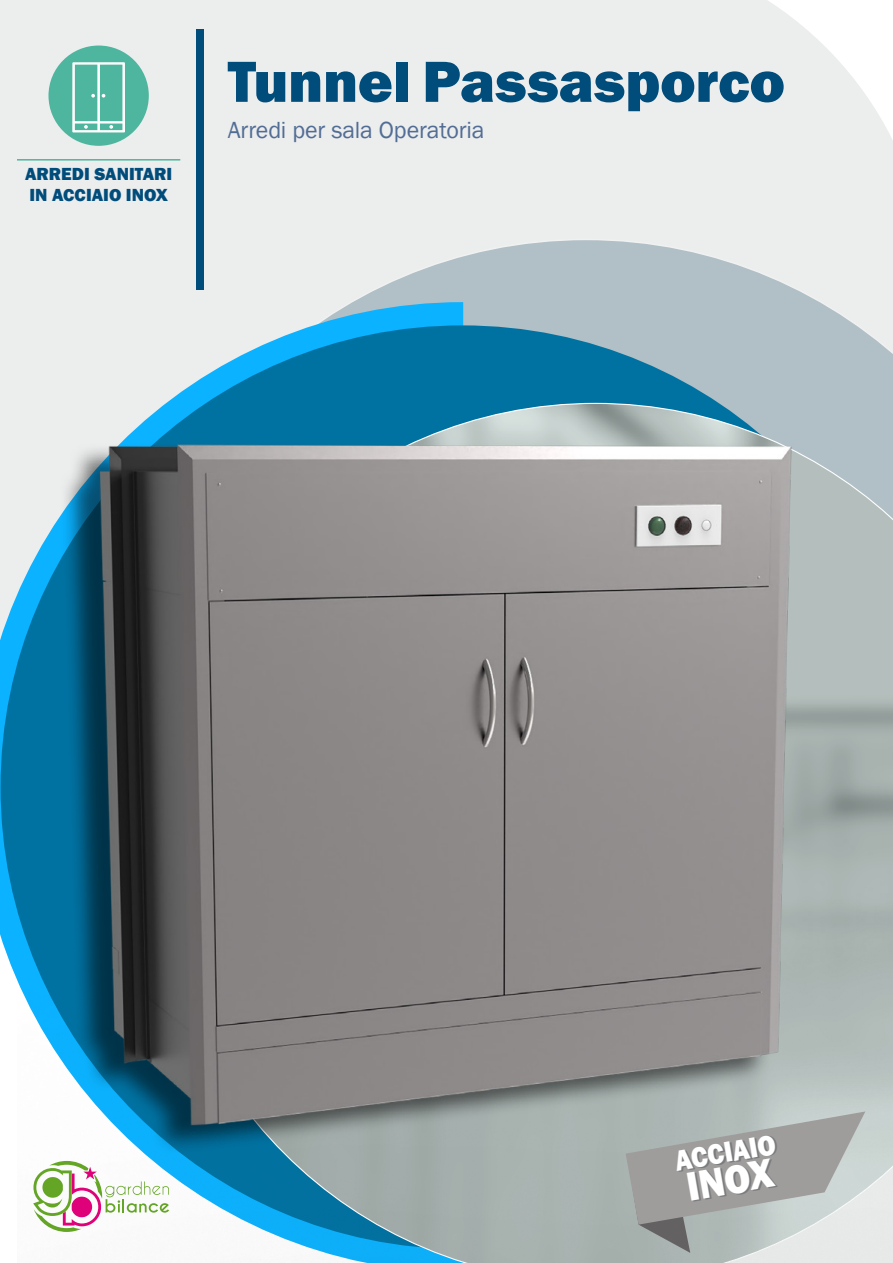
<style>
.page{position:relative;width:893px;height:1263px;background:#eceded}
.page>*{position:absolute;margin:0;border:0;box-sizing:border-box;transform-origin:0 0}
.t1{font:800 60px "Franklin Gothic";letter-spacing:-.005em;color:#004c7b}
.t2{font:800 41.85px "Franklin Gothic";color:#fff;scale:.9 1}
.t3{font:800 29.55px "Franklin Gothic";color:#fff;scale:.9 1}
.t4{font:24px "Franklin Gothic";letter-spacing:-.005em;color:#526d95}
.t5{font:800 18px/21px "Franklin Gothic";color:#004c7b}
</style>
<div class="page">
<svg style="left:768px;top:0;width:125px;height:140px"></svg>
<div style="left:47px;top:44px;width:103px;height:103px;background:#4eb69e;border-radius:50%"></div>
<div style="left:45px;top:43px;width:107px;height:106px;border:3px solid #eceded;border-radius:50%"></div>
<svg style="left:72px;top:62px;width:53px;height:70px"></svg>
<svg style="left:196px;top:239px;width:623px;height:63px"></svg>
<div style="left:197px;top:29px;width:7px;height:261px;background:#004c7b"></div>
<img style="left:17px;top:313px;width:876px;height:950px">
<hr style="left:17px;top:159px;width:163px;height:2px;background:#4eb69e">
<svg style="left:626px;top:1111px;width:239px;height:142px;background:#aeb1b0"></svg>
<p class="t5" style="left:25px;top:163px;width:149px">ARREDI SANITARI<br>IN ACCIAIO INOX</p>
<h1 class="t1" style="left:228px;top:43px;width:559px">Tunnel Passasporco</h1>
<h3 class="t4" style="left:228px;top:115px;width:258px">Arredi per sala Operatoria</h3>
<h3 class="t3" style="left:672px;top:1142px;width:115px;rotate:-10deg">ACCIAIO</h3>
<h2 class="t2" style="left:682px;top:1161px;width:98px;rotate:-10deg">INOX</h2>
</div>
